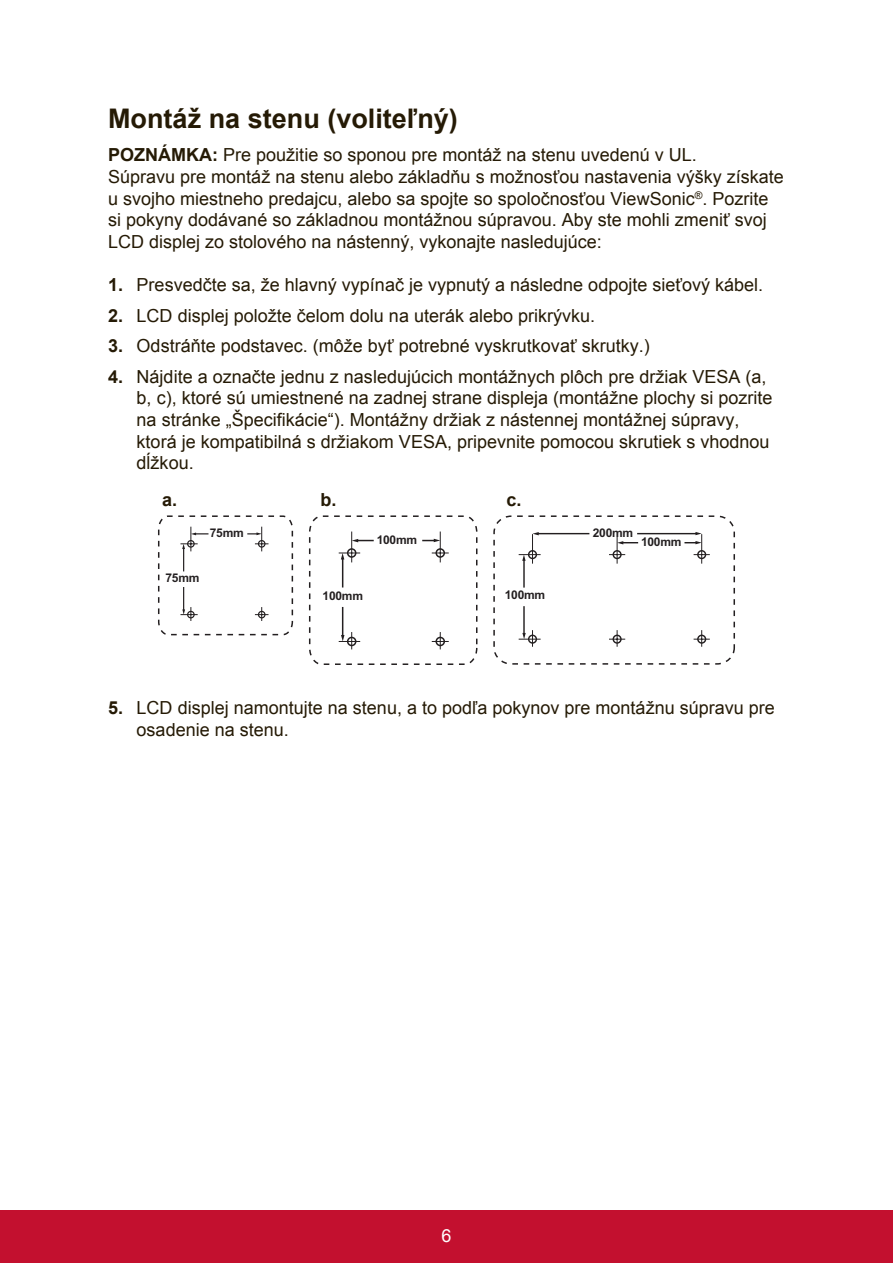
<style>
.page{position:relative;width:893px;height:1263px;background:#fff}
.page>*{position:absolute;margin:0;border:0;box-sizing:border-box;transform-origin:0 0}
.t1{font:700 27px "Arial";color:#251a05}
.t2{font:18px/21.6px "Arial";color:#251a05}
.t3{font:700 18px "Arial";color:#251a05}
.t4{font:18px "Arial";color:#fff}
.t5{font:700 12px "Arial";letter-spacing:-.02em;color:#231f20}
.s1{font-weight:700}
</style>
<div class="page">
<div style="left:0;top:1210px;width:892px;height:53px;background:#c3102f"></div>
<svg style="left:158px;top:515px;width:136px;height:121px"></svg>
<svg style="left:308px;top:515px;width:170px;height:150px"></svg>
<hr style="left:537px;top:533px;width:52px;height:1px;background:#231f20">
<svg style="left:518px;top:532px;width:22px;height:115px"></svg>
<svg style="left:609px;top:532px;width:100px;height:115px"></svg>
<div style="left:493px;top:515px;width:241px;height:149px;border:2px dashed #231f20;border-radius:17px"></div>
<h1 class="t1" style="left:108px;top:100px;width:351px">Montáž na stenu (voliteľný)</h1>
<p class="t2" style="left:108px;top:144px;width:677px"><span class="s1">POZNÁMKA:</span> Pre použitie so sponou pre montáž na stenu uvedenú v UL.<br>Súpravu pre montáž na stenu alebo základňu s možnosťou nastavenia výšky získate u svojho miestneho predajcu, alebo sa spojte so spoločnosťou ViewSonic<sup>®</sup>. Pozrite si pokyny dodávané so základnou montážnou súpravou. Aby ste mohli zmeniť svoj LCD displej zo stolového na nástenný, vykonajte nasledujúce:</p>
<p class="t2" style="left:108px;top:274px;width:656px"><span class="s1">1.</span> Presvedčte sa, že hlavný vypínač je vypnutý a následne odpojte sieťový kábel.</p>
<p class="t2" style="left:108px;top:305px;width:488px"><span class="s1">2.</span> LCD displej položte čelom dolu na uterák alebo prikrývku.</p>
<p class="t2" style="left:108px;top:335px;width:543px"><span class="s1">3.</span> Odstráňte podstavec. (môže byť potrebné vyskrutkovať skrutky.)</p>
<p class="t2" style="left:136px;top:366px;width:637px;text-indent:-28px"><span class="s1">4.</span> Nájdite a označte jednu z nasledujúcich montážnych plôch pre držiak VESA (a, b, c), ktoré sú umiestnené na zadnej strane displeja (montážne plochy si pozrite na stránke „Špecifikácie“). Montážny držiak z nástennej montážnej súpravy, ktorá je kompatibilná s držiakom VESA, pripevnite pomocou skrutiek s vhodnou dĺžkou.</p>
<p class="t3" style="left:162px;top:487px;width:17px">a.</p>
<p class="t3" style="left:320px;top:487px;width:18px">b.</p>
<p class="t3" style="left:506px;top:487px;width:17px">c.</p>
<p class="t5" style="left:210px;top:525px;width:35px">75mm</p>
<p class="t5" style="left:165px;top:570px;width:35px">75mm</p>
<p class="t5" style="left:376px;top:531px;width:42px">100mm</p>
<p class="t5" style="left:322px;top:587px;width:42px">100mm</p>
<p class="t5" style="left:504px;top:587px;width:42px">100mm</p>
<p class="t5" style="left:592px;top:524px;width:42px">200mm</p>
<p class="t5" style="left:640px;top:533px;width:42px">100mm</p>
<p class="t2" style="left:136px;top:697px;width:639px;text-indent:-28px"><span class="s1">5.</span> LCD displej namontujte na stenu, a to podľa pokynov pre montážnu súpravu pre osadenie na stenu.</p>
<p class="t4" style="left:441px;top:1223px;width:12px">6</p>
</div>
